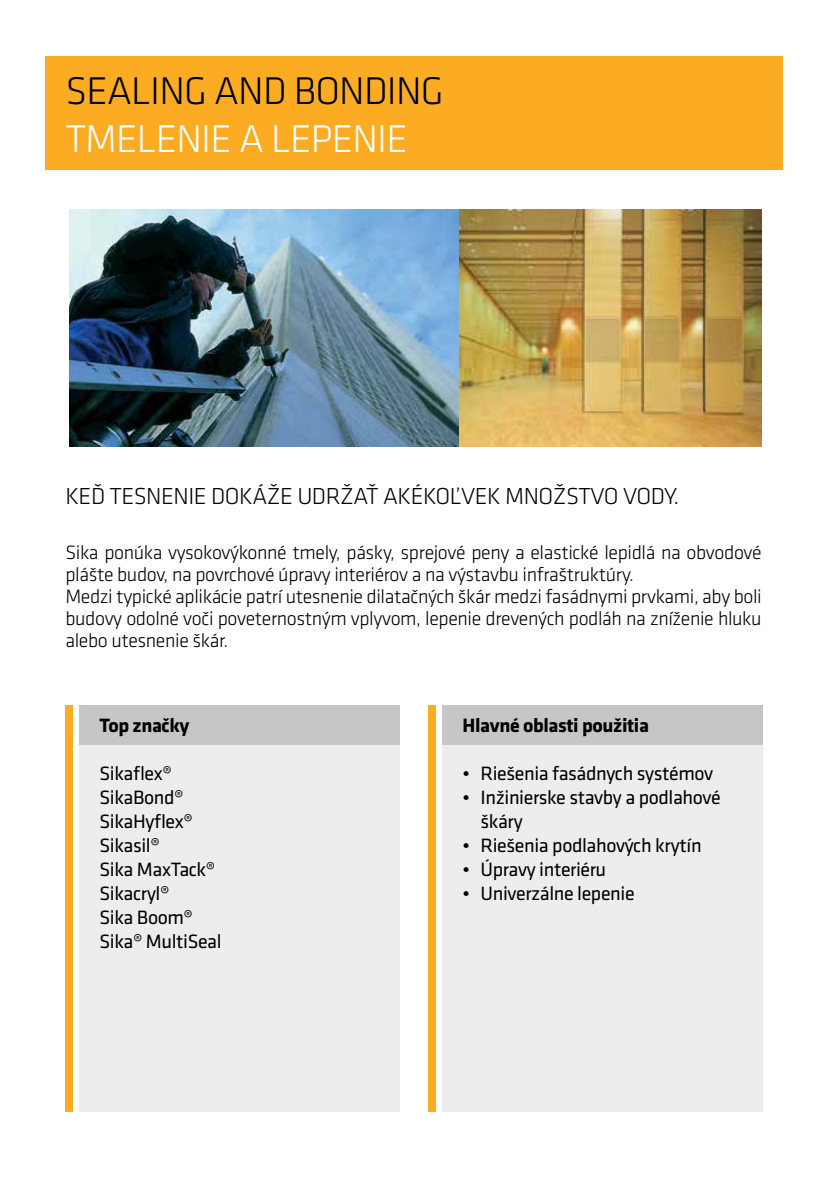
<style>
.page{position:relative;width:840px;height:1191px;background:#fff}
.page>*{position:absolute;margin:0;border:0;box-sizing:border-box;transform-origin:0 0}
.t1{font:300 40px "Klavika";letter-spacing:-.02em;color:#000}
.t2{font:300 40px "Klavika";letter-spacing:-.02em;color:#fff}
.t3{font:300 24px "Klavika";letter-spacing:-.02em;color:#000}
.t4{font:300 20px/22px "Klavika";letter-spacing:-.02em;color:#000}
.t5{font:20px/24px "Klavika";letter-spacing:-.02em;color:#000}
.t6{font:700 20px "Klavika";letter-spacing:-.02em;color:#000}
</style>
<div class="page">
<div style="left:45px;top:57px;width:737px;height:113px;background:#fbac23"></div>
<div style="left:65px;top:705px;width:8px;height:406px;background:#fbac23"></div>
<div style="left:428px;top:705px;width:8px;height:406px;background:#fbac23"></div>
<div style="left:79px;top:743px;width:321px;height:368px;background:#ededed"></div>
<div style="left:442px;top:743px;width:320px;height:368px;background:#ededed"></div>
<div style="left:79px;top:705px;width:321px;height:40px;background:#c6c6c6"></div>
<div style="left:442px;top:705px;width:320px;height:40px;background:#c6c6c6"></div>
<img style="left:69px;top:209px;width:692px;height:237px">
<h1 class="t1" style="left:65px;top:69px;width:379px">SEALING AND BONDING</h1>
<h1 class="t2" style="left:65px;top:117px;width:344px">TMELENIE A LEPENIE</h1>
<p class="t3" style="left:65px;top:483px;width:615px">KEĎ TESNENIE DOKÁŽE UDRŽAŤ AKÉKOĽVEK MNOŽSTVO VODY.</p>
<p class="t4" style="left:65px;top:542px;width:697px">Sika ponúka vysokovýkonné tmely, pásky, sprejové peny a elastické lepidlá na obvodové plášte budov, na povrchové úpravy interiérov a na výstavbu infraštruktúry.<br>Medzi typické aplikácie patrí utesnenie dilatačných škár medzi fasádnymi prvkami, aby boli budovy odolné voči poveternostným vplyvom, lepenie drevených podláh na zníženie hluku alebo utesnenie škár.</p>
<p class="t6" style="left:99px;top:715px;width:91px">Top značky</p>
<p class="t5" style="left:99px;top:762px;width:124px">Sikaflex®<br>SikaBond®<br>SikaHyflex®<br>Sikasil®<br>Sika MaxTack®<br>Sikacryl®<br>Sika Boom®<br>Sika® MultiSeal</p>
<p class="t6" style="left:462px;top:715px;width:188px">Hlavné oblasti použitia</p>
<p class="t5" style="left:462px;top:762px;width:252px">• Riešenia fasádnych systémov</p>
<p class="t5" style="left:480px;top:786px;width:241px;text-indent:-18px">• Inžinierske stavby a podlahové škáry</p>
<p class="t5" style="left:462px;top:834px;width:240px">• Riešenia podlahových krytín</p>
<p class="t5" style="left:462px;top:858px;width:145px">• Úpravy interiéru</p>
<p class="t5" style="left:462px;top:882px;width:173px">• Univerzálne lepenie</p>
</div>
